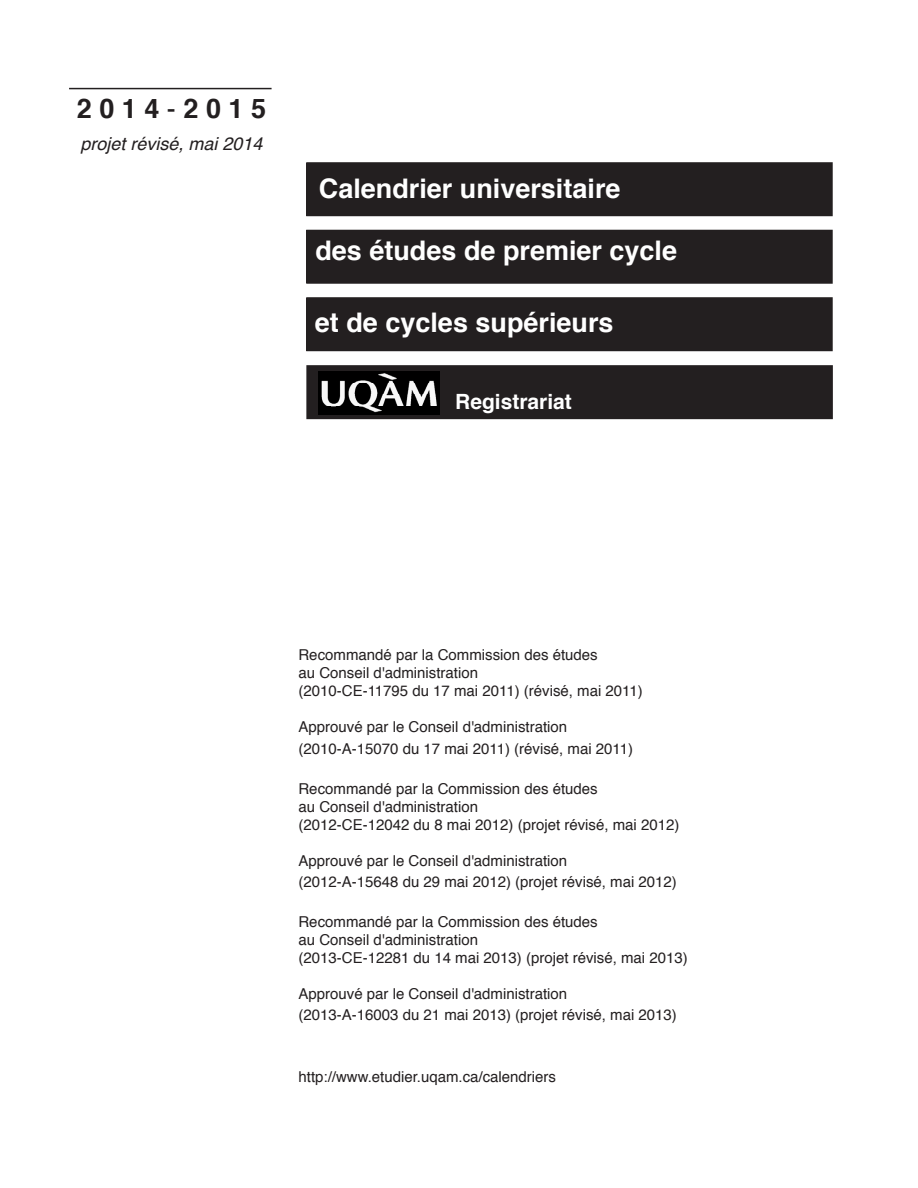
<style>
.page{position:relative;width:918px;height:1188px;background:#fff}
.page>*{position:absolute;margin:0;border:0;box-sizing:border-box;transform-origin:0 0}
.t1{font:700 27px "Helvetica";color:#fff}
.t2{font:700 27px "Helvetica";color:#231f20}
.t3{font:700 21px "Helvetica";color:#fff}
.t4{font:italic 18px "Helvetica";color:#231f20}
.t5{font:15px "Helvetica";color:#231f20}
.s1{font-weight:400}
</style>
<div class="page">
<div style="left:307px;top:163px;width:525px;height:52px;background:#231f20"></div>
<div style="left:306px;top:162px;width:527px;height:54px;border:2px solid #231f20"></div>
<div style="left:307px;top:230px;width:525px;height:53px;background:#231f20"></div>
<div style="left:306px;top:230px;width:527px;height:54px;border:2px solid #231f20"></div>
<div style="left:307px;top:298px;width:525px;height:52px;background:#231f20"></div>
<div style="left:306px;top:297px;width:527px;height:54px;border:2px solid #231f20"></div>
<hr style="left:69px;top:88px;width:203px;height:1px;background:#231f20">
<div style="left:307px;top:366px;width:525px;height:52px;background:#231f20"></div>
<div style="left:306px;top:365px;width:527px;height:54px;border:2px solid #231f20"></div>
<img style="left:318px;top:372px;width:121px;height:42px">
<p class="t2" style="left:77px;top:86px;width:191px">2 0 1 4 <span class="s1">-</span> 2 0 1 5</p>
<p class="t4" style="left:80px;top:130px;width:184px">projet révisé, mai 2014</p>
<p class="t1" style="left:319px;top:166px;width:303px">Calendrier universitaire</p>
<p class="t1" style="left:315px;top:229px;width:363px">des études de premier cycle</p>
<p class="t1" style="left:315px;top:301px;width:300px">et de cycles supérieurs</p>
<p class="t3" style="left:455px;top:384px;width:118px">Registrariat</p>
<p class="t5" style="left:298px;top:644px;width:301px">Recommandé par la Commission des études</p>
<p class="t5" style="left:298px;top:662px;width:181px">au Conseil d'administration</p>
<p class="t5" style="left:298px;top:680px;width:346px">(2010-CE-11795 du 17 mai 2011) (révisé, mai 2011)</p>
<p class="t5" style="left:298px;top:716px;width:270px">Approuvé par le Conseil d'administration</p>
<p class="t5" style="left:298px;top:737px;width:336px">(2010-A-15070 du 17 mai 2011) (révisé, mai 2011)</p>
<p class="t5" style="left:298px;top:777px;width:301px">Recommandé par la Commission des études</p>
<p class="t5" style="left:298px;top:795px;width:181px">au Conseil d'administration</p>
<p class="t5" style="left:298px;top:813px;width:382px">(2012-CE-12042 du 8 mai 2012) (projet révisé, mai 2012)</p>
<p class="t5" style="left:298px;top:849px;width:270px">Approuvé par le Conseil d'administration</p>
<p class="t5" style="left:298px;top:870px;width:380px">(2012-A-15648 du 29 mai 2012) (projet révisé, mai 2012)</p>
<p class="t5" style="left:298px;top:910px;width:301px">Recommandé par la Commission des études</p>
<p class="t5" style="left:298px;top:928px;width:181px">au Conseil d'administration</p>
<p class="t5" style="left:298px;top:946px;width:391px">(2013-CE-12281 du 14 mai 2013) (projet révisé, mai 2013)</p>
<p class="t5" style="left:298px;top:982px;width:270px">Approuvé par le Conseil d'administration</p>
<p class="t5" style="left:298px;top:1004px;width:380px">(2013-A-16003 du 21 mai 2013) (projet révisé, mai 2013)</p>
<p class="t5" style="left:298px;top:1065px;width:259px">http://www.etudier.uqam.ca/calendriers</p>
</div>
